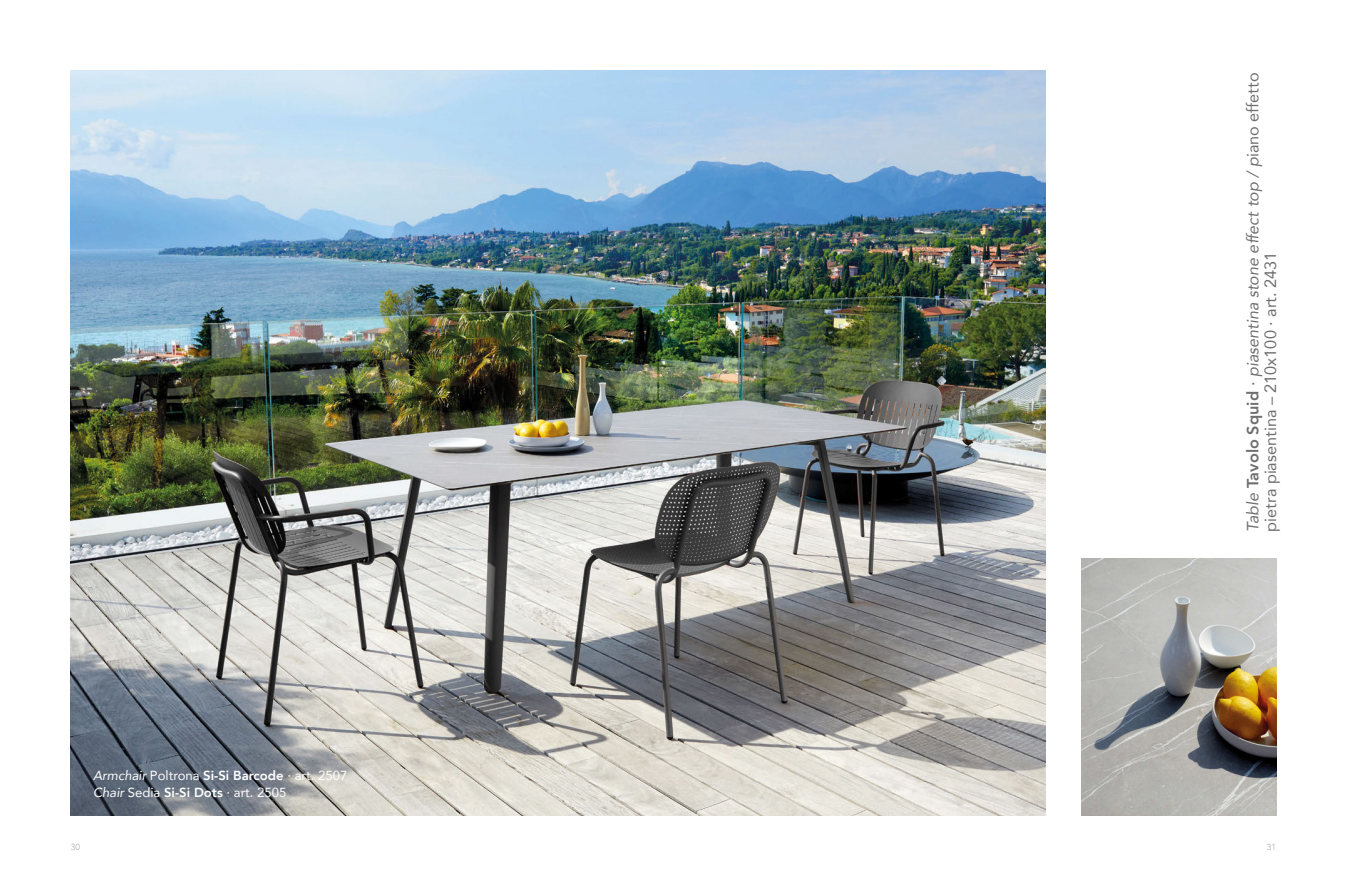
<style>
.page{position:relative;width:1347px;height:886px;background:#fff}
.page>*{position:absolute;margin:0;border:0;box-sizing:border-box;transform-origin:0 0}
.t1{font:16.25px/17.5px "Avenir";color:#706f6f}
.t2{font:13.12px/17.5px "Avenir";color:#fff}
.t3{font:300 8.75px "Avenir";color:#aeaeae}
.s1{font-style:italic}
.s2{font-weight:800}
</style>
<div class="page">
<img style="left:71px;top:71px;width:974px;height:744px">
<img style="left:1081px;top:558px;width:195px;height:257px">
<p class="t2" style="left:93px;top:766px;width:256px"><span class="s1">Armchair</span> Poltrona <span class="s2">Si-Si Barcode</span> ∙ art. 2507<br><span class="s1">Chair</span> Sedia <span class="s2">Si-Si Dots</span> ∙ art. 2505</p>
<p class="t1" style="left:1243px;top:531px;width:461px;rotate:-90deg"><span class="s1">Table</span> <span class="s2">Tavolo Squid</span> ∙ <span class="s1">piasentina stone effect top / p</span>iano effetto pietra piasentina – 210x100 ∙ art. 2431</p>
<p class="t3" style="left:71px;top:842px;width:11px">30</p>
<p class="t3" style="left:1266px;top:842px;width:11px">31</p>
</div>
